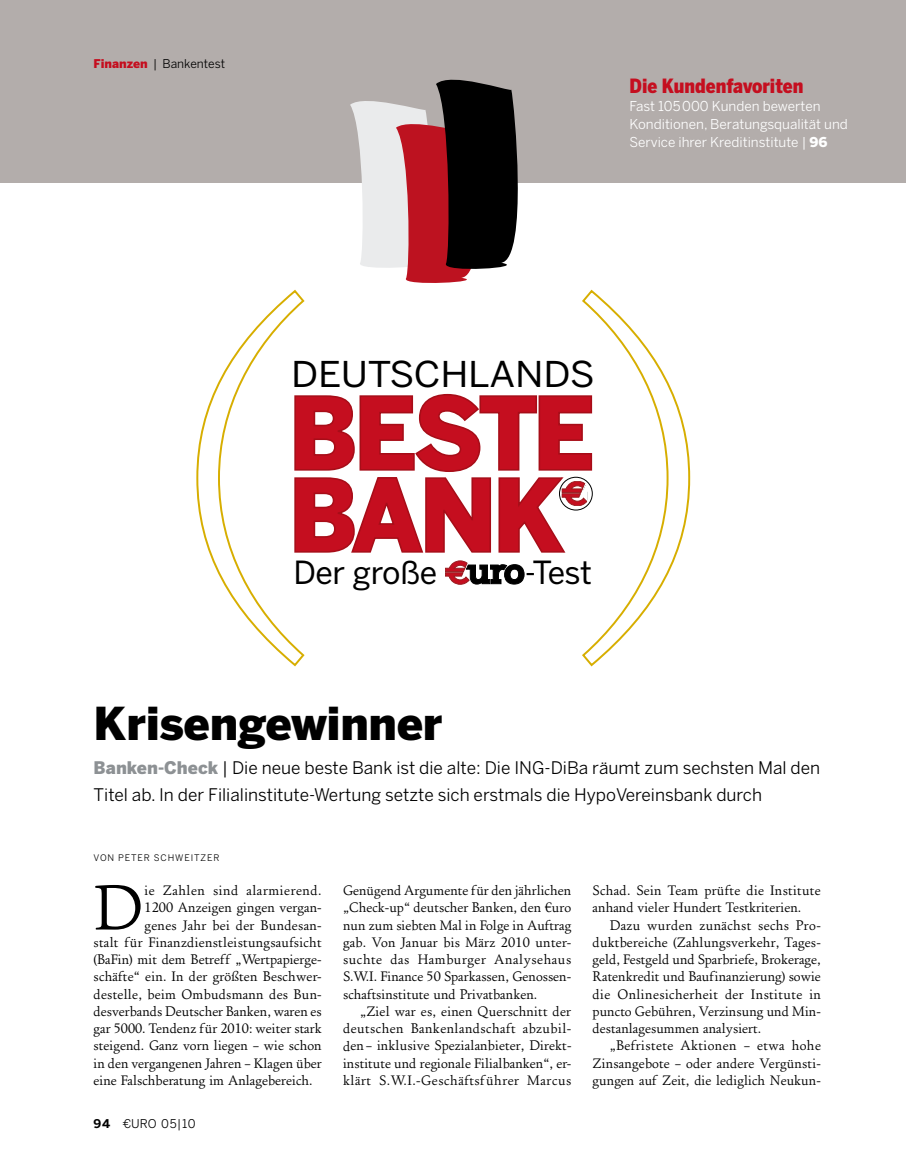
<style>
.page{position:relative;width:906px;height:1170px;background:#fff}
.page>*{position:absolute;margin:0;border:0;box-sizing:border-box;transform-origin:0 0}
.t1{font:65.1px "Foundry Old Style";color:#000}
.t2{font:900 45px "Benton Sans";letter-spacing:-.005em;color:#000}
.t3{font:35.25px "Benton Sans";letter-spacing:-.005em;color:#000;scale:1.08 1}
.t4{font:31.65px "Benton Sans";letter-spacing:-.015em;color:#000}
.t5{font:900 19.5px "Benton Sans Cond";color:#c50e1f}
.t6{font:17.25px/27px "Benton Sans";color:#000}
.t7{font:14.25px/17.2px "Foundry Old Style";color:#000;text-align:justify}
.t8{font:14.25px "Foundry Old Style";letter-spacing:.035em;color:#000}
.t9{font:13.5px/18px "Benton Sans";color:#fff}
.t10{font:12px "Benton Sans";color:#000}
.t11{font:9px "Benton Sans";letter-spacing:.1em;color:#000}
.s1{font-weight:900;color:#c50e1f}
.s2{font-weight:900}
.s3{font-weight:900;color:#8d9194}
.s4{font-weight:700}
</style>
<div class="page">
<div style="left:0;top:0;width:906px;height:183px;background:#b3adab"></div>
<svg style="left:196px;top:79px;width:495px;height:588px"></svg>
<div style="left:559px;top:476px;width:34px;height:34px;border:1px solid #000;border-radius:50%"></div>
<p class="t10" style="left:94px;top:57px;width:133px"><span class="s1">Finanzen</span> | Bankentest</p>
<h3 class="t5" style="left:629px;top:75px;width:175px">Die Kundenfavoriten</h3>
<p class="t9" style="left:629px;top:98px;width:220px">Fast 105000 Kunden bewerten<br>Konditionen, Beratungsqualität und<br>Service ihrer Kreditinstitute | <span class="s2">96</span></p>
<h3 class="t3" style="left:291px;top:354px;width:283px">Deutschlands</h3>
<h3 class="t4" style="left:293px;top:554px;width:145px">Der große</h3>
<h3 class="t4" style="left:525px;top:554px;width:69px">-Test</h3>
<h2 class="t2" style="left:94px;top:697px;width:350px">Krisengewinner</h2>
<p class="t6" style="left:94px;top:754px;width:728px"><span class="s3">Banken-Check</span> | Die neue beste Bank ist die alte: Die ING-DiBa räumt zum sechsten Mal den<br>Titel ab. In der Filialinstitute-Wertung setzte sich erstmals die HypoVereinsbank durch</p>
<p class="t11" style="left:94px;top:852px;width:127px">von Peter Schweitzer</p>
<h1 class="t1" style="left:94px;top:869px;width:51px">D</h1>
<p class="t8" style="left:144px;top:881px;width:179px">ie Zahlen sind alarmierend.</p>
<p class="t7" style="left:144px;top:899px;width:179px">1200 Anzeigen gingen vergan-</p>
<p class="t7" style="left:144px;top:916px;width:179px">genes Jahr bei der Bundesan-</p>
<p class="t7" style="left:94px;top:933px;width:230px">stalt für Finanzdienstleistungsaufsicht</p>
<p class="t7" style="left:94px;top:950px;width:230px">(BaFin) mit dem Betreff „Wertpapierge-</p>
<p class="t7" style="left:94px;top:968px;width:230px">schäfte“ ein. In der größten Beschwer-</p>
<p class="t7" style="left:94px;top:985px;width:230px">destelle, beim Ombudsmann des Bun-</p>
<p class="t7" style="left:94px;top:1002px;width:230px">desverbands Deutscher Banken, waren es</p>
<p class="t7" style="left:94px;top:1019px;width:230px">gar 5000. Tendenz für 2010: weiter stark</p>
<p class="t7" style="left:94px;top:1037px;width:230px">steigend. Ganz vorn liegen – wie schon</p>
<p class="t7" style="left:94px;top:1054px;width:230px">in den vergangenen Jahren – Klagen über</p>
<p class="t7" style="left:94px;top:1071px;width:220px">eine Falschberatung im Anlagebereich.</p>
<p class="t10" style="left:94px;top:1116px;width:51px"><span class="s4">94</span> €URO</p>
<p class="t10" style="left:161px;top:1116px;width:36px">05|10</p>
<p class="t7" style="left:343px;top:881px;width:230px">Genügend Argumente für den jährlichen „Check-up“ deutscher Banken, den €uro nun zum siebten Mal in Folge in Auftrag gab. Von Januar bis März 2010 unter&shy;suchte das Hamburger Analysehaus S.W.I. Finance 50 Sparkassen, Genossen&shy;schaftsinstitute und Privatbanken.</p>
<p class="t7" style="left:343px;top:1002px;width:230px;text-indent:17px">„Ziel war es, einen Querschnitt der deutschen Bankenlandschaft abzubil&shy;den– inklusive Spezialanbieter, Direkt&shy;in-stitute und regionale Filialbanken“, er&shy;klärt S.W.I.-Geschäftsführer Marcus</p>
<p class="t7" style="left:592px;top:881px;width:230px">Schad. Sein Team prüfte die Institute anhand vieler Hundert Testkriterien.</p>
<p class="t7" style="left:592px;top:916px;width:230px;text-indent:17px">Dazu wurden zunächst sechs Pro&shy;duktbereiche (Zahlungsverkehr, Tages&shy;geld, Festgeld und Sparbriefe, Brokerage, Ratenkredit und Baufinanzierung) sowie die Onlinesicherheit der Institute in puncto Gebühren, Verzinsung und Min&shy;destanlagesummen analysiert.</p>
<p class="t7" style="left:592px;top:1037px;width:230px;text-indent:17px">„Befristete Aktionen – etwa hohe Zinsangebote – oder andere Vergünsti&shy;gungen auf Zeit, die lediglich Neukun-</p>
</div>
